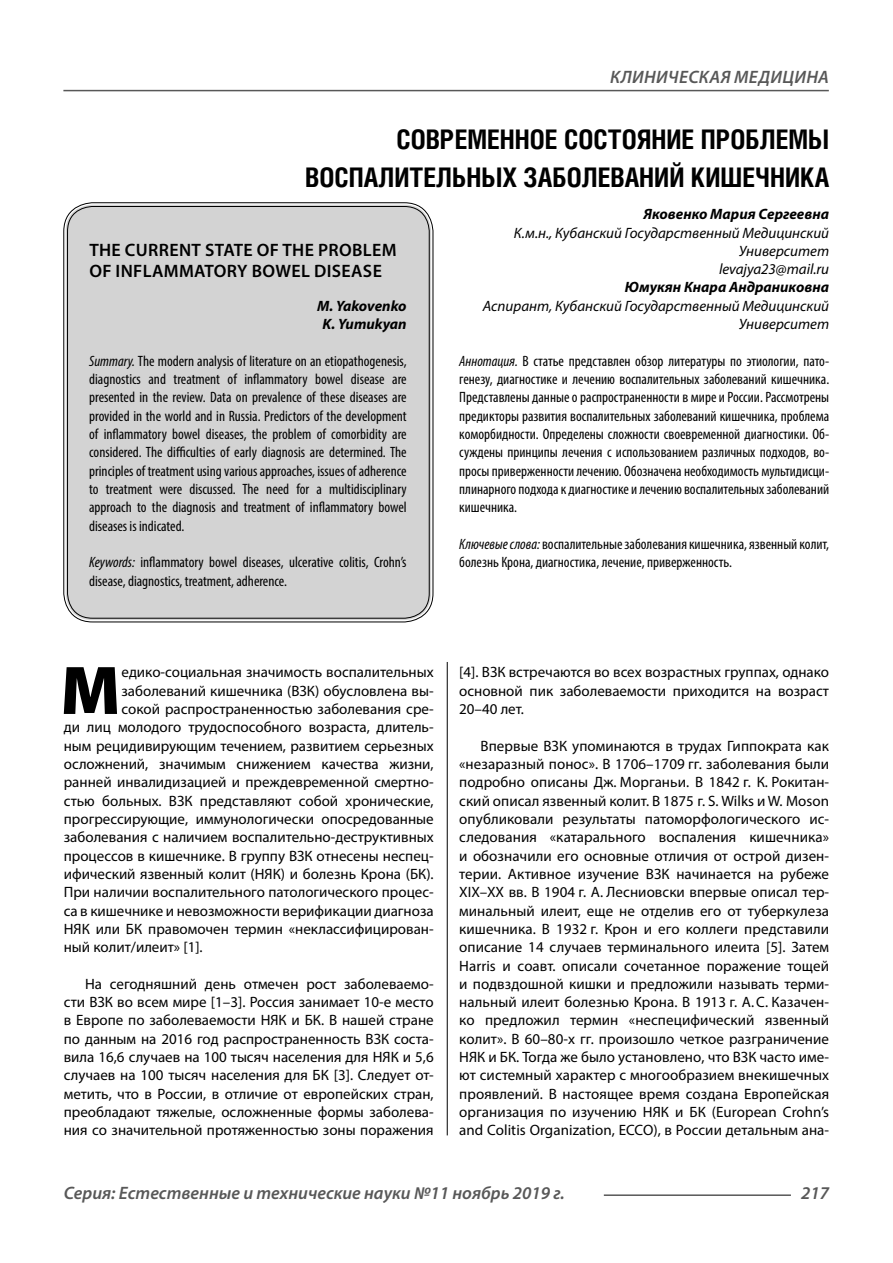
<style>
.page{position:relative;width:893px;height:1263px;background:#fff}
.page>*{position:absolute;margin:0;border:0;box-sizing:border-box;transform-origin:0 0}
.t1{font:900 69.3px "Myriad Pro";color:#000}
.t2{font:700 27px/37.5px "Helios Cond C";color:#000;text-align:right}
.t3{font:600 18px/21.6px "Myriad Pro";letter-spacing:.02em;color:#000}
.t4{font:italic 600 18px "Myriad Pro";color:#585858}
.t5{font:italic 600 18px "Myriad Pro";letter-spacing:.02em;color:#585858}
.t6{font:15px/18.3px "Myriad Pro";color:#000;text-align:justify}
.t7{font:condensed 15px/18.3px "Myriad Pro";color:#000;text-align:justify}
.t8{font:italic 15px/18.3px "Myriad Pro";color:#000;text-align:right}
.t9{font:italic 700 15px/18.3px "Myriad Pro";letter-spacing:-.01em;color:#000;text-align:center}
.s1{font-weight:700}
.s2{font-style:italic}
</style>
<div class="page">
<hr style="left:447px;top:128px;width:1px;height:1007px;background:#000">
<div style="left:43px;top:0;width:786px;height:662px;background:#fff"></div>
<div style="left:66px;top:205px;width:365px;height:415px;background:#d3d3d3;border-radius:27px"></div>
<hr style="left:604px;top:1194px;width:187px;height:2px;background:#585858">
<hr style="left:63px;top:90px;width:766px;height:1px;background:#585858">
<p class="t5" style="left:610px;top:67px;width:220px">КЛИНИЧЕСКАЯ МЕДИЦИНА</p>
<p class="t2" style="left:305px;top:121px;width:525px">СОВРЕМЕННОЕ СОСТОЯНИЕ ПРОБЛЕМЫ<br>ВОСПАЛИТЕЛЬНЫХ ЗАБОЛЕВАНИЙ КИШЕЧНИКА</p>
<p class="t8" style="left:483px;top:205px;width:348px"><span class="s1">Яковенко Мария Сергеевна<br></span>К.м.н., Кубанский Государственный Медицинский<br>Университет<br>levajya23@mail.ru<br><span class="s1">Юмукян Кнара Андраниковна<br></span>Аспирант, Кубанский Государственный Медицинский<br>Университет</p>
<p class="t7" style="left:459px;top:353px;width:371px"><span class="s2">Аннотация.</span> В статье представлен обзор литературы по этиологии, пато&shy;генезу, диагностике и лечению воспалительных заболеваний кишечника.<br>Представлены данные о распространенности в мире и России. Рассмотрены предикторы развития воспалительных заболеваний кишечника, проблема коморбидности. Определены сложности своевременной диагностики. Об&shy;суждены принципы лечения с использованием различных подходов, во&shy;просы приверженности лечению. Обозначена необходимость мультидисци&shy;плинарного подхода к диагностике и лечению воспалительных заболеваний кишечника.</p>
<p class="t7" style="left:459px;top:536px;width:371px"><span class="s2">Ключевые слова:</span> воспалительные заболевания кишечника, язвенный колит, болезнь Крона, диагностика, лечение, приверженность.</p>
<p class="t3" style="left:89px;top:239px;width:309px">THE CURRENT STATE OF THE PROBLEM<br>OF INFLAMMATORY BOWEL DISEASE</p>
<p class="t9" style="left:317px;top:296px;width:91px">M. Yakovenko<br>K. Yumukyan</p>
<p class="t7" style="left:89px;top:353px;width:319px"><span class="s2">Summary.</span> The modern analysis of literature on an etiopathogenesis, diagnostics and treatment of inflammatory bowel disease are presented in the review. Data on prevalence of these diseases are provided in the world and in Russia. Predictors of the development of inflammatory bowel diseases, the problem of comorbidity are considered. The difficulties of early diagnosis are determined. The principles of treatment using various approaches, issues of adherence to treatment were discussed. The need for a multidisciplinary approach to the diagnosis and treatment of inflammatory bowel diseases is indicated.</p>
<p class="t7" style="left:89px;top:555px;width:319px"><span class="s2">Keywords:</span> inflammatory bowel diseases, ulcerative colitis, Crohn’s disease, diagnostics, treatment, adherence.</p>
<p class="t1" style="left:60px;top:649px;width:62px">М</p>
<p class="t6" style="left:121px;top:664px;width:314px">едико-социальная значимость воспалительных</p>
<p class="t6" style="left:121px;top:683px;width:314px">заболеваний кишечника (ВЗК) обусловлена вы-</p>
<p class="t6" style="left:121px;top:701px;width:314px">сокой распространенностью заболевания сре-</p>
<p class="t6" style="left:64px;top:719px;width:371px">ди лиц молодого трудоспособного возраста, длитель-</p>
<p class="t6" style="left:64px;top:738px;width:371px">ным рецидивирующим течением, развитием серьезных</p>
<p class="t6" style="left:64px;top:756px;width:371px">осложнений, значимым снижением качества жизни,</p>
<p class="t6" style="left:64px;top:774px;width:371px">ранней инвалидизацией и преждевременной смертно-</p>
<p class="t6" style="left:64px;top:792px;width:371px">стью больных. ВЗК представляют собой хронические,</p>
<p class="t6" style="left:64px;top:811px;width:371px">прогрессирующие, иммунологически опосредованные</p>
<p class="t6" style="left:64px;top:829px;width:371px">заболевания с наличием воспалительно-деструктивных</p>
<p class="t6" style="left:64px;top:847px;width:371px">процессов в кишечнике. В группу ВЗК отнесены неспец-</p>
<p class="t6" style="left:64px;top:866px;width:371px">ифический язвенный колит (НЯК) и болезнь Крона (БК).</p>
<p class="t6" style="left:64px;top:884px;width:371px">При наличии воспалительного патологического процес-</p>
<p class="t6" style="left:64px;top:902px;width:371px">са в кишечнике и невозможности верификации диагноза</p>
<p class="t6" style="left:64px;top:921px;width:371px">НЯК или БК правомочен термин «неклассифицирован-</p>
<p class="t6" style="left:64px;top:939px;width:140px">ный колит/илеит» [1].</p>
<p class="t6" style="left:64px;top:976px;width:371px;text-indent:21px">На сегодняшний день отмечен рост заболеваемо&shy;сти ВЗК во всем мире [1–3]. Россия занимает 10-е место в Европе по заболеваемости НЯК и БК. В нашей стране по данным на 2016 год распространенность ВЗК соста&shy;вила 16,6 случаев на 100 тысяч населения для НЯК и 5,6 случаев на 100 тысяч населения для БК [3]. Следует от&shy;метить, что в России, в отличие от европейских стран, преобладают тяжелые, осложненные формы заболева&shy;ния со значительной протяженностью зоны поражения</p>
<p class="t6" style="left:459px;top:664px;width:371px">[4]. ВЗК встречаются во всех возрастных группах, однако основной пик заболеваемости приходится на возраст 20–40 лет.</p>
<p class="t6" style="left:459px;top:738px;width:371px;text-indent:21px">Впервые ВЗК упоминаются в трудах Гиппократа как «незаразный понос». В 1706–1709 гг. заболевания были подробно описаны Дж. Морганьи. В 1842 г. К. Рокитан&shy;ский описал язвенный колит. В 1875 г. S. Wilks и W. Moson опубликовали результаты патоморфологического ис&shy;следования «катарального воспаления кишечника» и обозначили его основные отличия от острой дизен&shy;терии. Активное изучение ВЗК начинается на рубеже XIX–XX вв. В 1904 г. А. Лесниовски впервые описал тер&shy;минальный илеит, еще не отделив его от туберкулеза кишечника. В 1932 г. Крон и его коллеги представили описание 14 случаев терминального илеита [5]. Затем Harris и соавт. описали сочетанное поражение тощей и подвздошной кишки и предложили называть терми&shy;нальный илеит болезнью Крона. В 1913 г. А. С. Казачен&shy;ко предложил термин «неспецифический язвенный колит». В 60–80-х гг. произошло четкое разграничение НЯК и БК. Тогда же было установлено, что ВЗК часто име&shy;ют системный характер с многообразием внекишечных проявлений. В настоящее время создана Европейская организация по изучению НЯК и БК (European Crohn’s and Colitis Organization, ECCO), в России детальным ана-</p>
<p class="t4" style="left:64px;top:1182px;width:503px">Серия: Естественные и технические науки №11 ноябрь 2019 г.</p>
<p class="t4" style="left:801px;top:1182px;width:30px">217</p>
</div>
